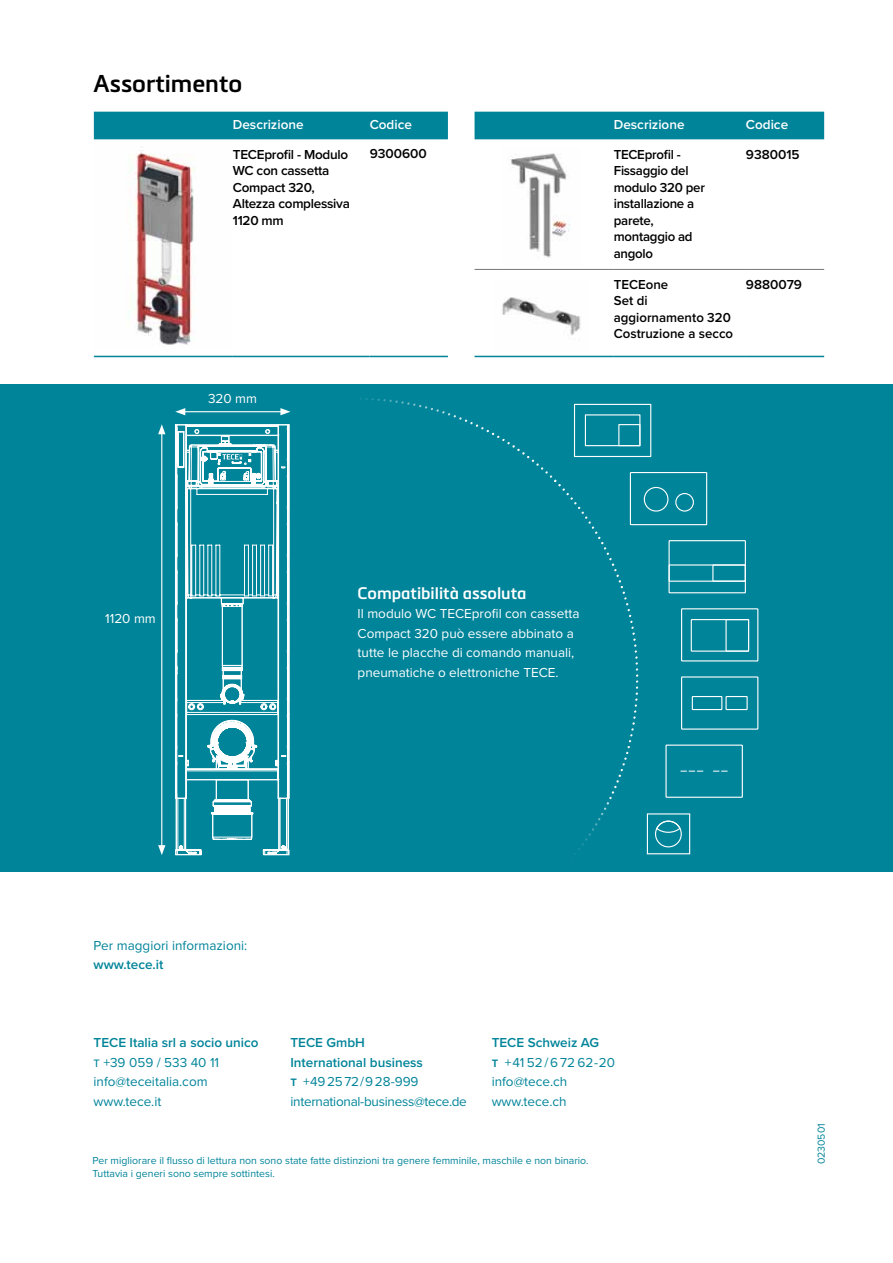
<style>
.page{position:relative;width:893px;height:1263px;background:#fff}
.page>*{position:absolute;margin:0;border:0;box-sizing:border-box;transform-origin:0 0}
.t1{font:600 24px "Metronic Pro";color:#000}
.t2{font:600 16.5px "Metronic Pro";color:#fff}
.t3{font:600 13.5px/16.5px "Proxima Nova";letter-spacing:-.02em;color:#000}
.t4{font:13.5px/19.5px "Proxima Nova";color:#fff}
.t5{font:13.5px/19.5px "Proxima Nova";color:#008499}
.t6{font:13.5px/19.5px "Proxima Nova";letter-spacing:-.02em;color:#008499}
.t7{font:600 13.5px/16.5px "Proxima Nova";color:#000}
.t8{font:600 13.5px "Proxima Nova";color:#008499}
.t9{font:600 13.5px "Proxima Nova";color:#fff}
.t10{font:10.5px/12.6px "Proxima Nova";color:#008499}
.s1{font-weight:600}
</style>
<div class="page">
<hr style="left:892px;top:0;width:1px;height:1263px;background:#cbcbcd">
<div style="left:0;top:384px;width:893px;height:488px;background:#008499"></div>
<div style="left:630px;top:472px;width:77px;height:53px;border:1px solid #fff"></div>
<div style="left:675px;top:493px;width:19px;height:19px;border:1px solid #fff;border-radius:50%"></div>
<div style="left:681px;top:608px;width:77px;height:53px;border:1px solid #fff"></div>
<div style="left:691px;top:619px;width:58px;height:33px;border:1px solid #fff"></div>
<div style="left:725px;top:619px;width:24px;height:33px;border:1px solid #fff"></div>
<div style="left:668px;top:540px;width:78px;height:53px;border:1px solid #fff"></div>
<div style="left:668px;top:564px;width:78px;height:18px;border:1px solid #fff"></div>
<div style="left:712px;top:564px;width:34px;height:18px;border:1px solid #fff"></div>
<div style="left:681px;top:676px;width:77px;height:54px;border:1px solid #fff"></div>
<div style="left:692px;top:696px;width:30px;height:14px;border:1px solid #fff"></div>
<div style="left:725px;top:696px;width:23px;height:14px;border:1px solid #fff"></div>
<div style="left:665px;top:744px;width:78px;height:54px;border:1px solid #fff"></div>
<hr style="left:680px;top:771px;width:48px;height:1px;background:#fff">
<div style="left:647px;top:813px;width:43px;height:41px;border:1px solid #fff"></div>
<div style="left:655px;top:821px;width:27px;height:26px;border:1px solid #fff;border-radius:50%"></div>
<svg style="left:158px;top:398px;width:523px;height:458px"></svg>
<img style="left:94px;top:139px;width:137px;height:206px">
<img style="left:509px;top:153px;width:61px;height:105px">
<img style="left:502px;top:297px;width:79px;height:38px">
<div style="left:94px;top:112px;width:354px;height:27px;background:#008499"></div>
<hr style="left:94px;top:356px;width:139px;height:1px;background:#008499">
<hr style="left:233px;top:356px;width:137px;height:1px;background:#008499">
<hr style="left:370px;top:356px;width:78px;height:1px;background:#008499">
<div style="left:475px;top:112px;width:349px;height:27px;background:#008499"></div>
<hr style="left:475px;top:356px;width:139px;height:1px;background:#008499">
<hr style="left:614px;top:356px;width:132px;height:1px;background:#008499">
<hr style="left:746px;top:356px;width:78px;height:1px;background:#008499">
<hr style="left:475px;top:269px;width:139px;height:1px;background:#737977">
<hr style="left:614px;top:269px;width:132px;height:1px;background:#737977">
<hr style="left:746px;top:269px;width:78px;height:1px;background:#737977">
<h1 class="t1" style="left:94px;top:68px;width:150px">Assortimento</h1>
<p class="t9" style="left:233px;top:115px;width:72px">Descrizione</p>
<p class="t9" style="left:370px;top:115px;width:44px">Codice</p>
<p class="t3" style="left:233px;top:145px;width:119px">TECEprofil - Modulo<br>WC con cassetta<br>Compact 320,<br>Altezza complessiva<br>1120 mm</p>
<p class="t7" style="left:370px;top:145px;width:59px">9300600</p>
<p class="t4" style="left:208px;top:388px;width:51px">320 mm</p>
<p class="t9" style="left:614px;top:115px;width:72px">Descrizione</p>
<p class="t9" style="left:746px;top:115px;width:44px">Codice</p>
<p class="t3" style="left:614px;top:145px;width:93px">TECEprofil -<br>Fissaggio del modulo 320 per installazione a parete, montaggio ad angolo</p>
<p class="t7" style="left:746px;top:145px;width:55px">9380015</p>
<p class="t7" style="left:614px;top:275px;width:121px">TECEone<br>Set di aggiornamento 320<br>Costruzione a secco</p>
<p class="t7" style="left:746px;top:275px;width:58px">9880079</p>
<p class="t4" style="left:105px;top:608px;width:52px">1120 mm</p>
<h2 class="t2" style="left:358px;top:583px;width:170px">Compatibilità assoluta</h2>
<p class="t4" style="left:358px;top:604px;width:223px">Il modulo WC TECEprofil con cassetta Compact 320 può essere abbinato a tutte le placche di comando manuali, pneumatiche o elettroniche TECE.</p>
<p class="t5" style="left:94px;top:935px;width:155px">Per maggiori informazioni:</p>
<p class="t8" style="left:94px;top:955px;width:71px">www.tece.it</p>
<p class="t8" style="left:94px;top:1033px;width:167px">TECE Italia srl a socio unico</p>
<p class="t5" style="left:94px;top:1052px;width:127px">t +39 059 / 533 40 11 info@teceitalia.com www.tece.it</p>
<p class="t6" style="left:290px;top:1033px;width:178px"><span class="s1">TECE GmbH<br>International business<br>T</span> + 49 25 72 / 9 28 - 999 international-business@tece.de</p>
<p class="t5" style="left:492px;top:1032px;width:125px"><span class="s1">TECE Schweiz AG<br>T</span> + 41 52 / 6 72 62 - 20 info@tece.ch www.tece.ch</p>
<p class="t10" style="left:93px;top:1154px;width:498px">Per migliorare il flusso di lettura non sono state fatte distinzioni tra genere femminile, maschile e non binario.<br>Tuttavia i generi sono sempre sottintesi.</p>
<p class="t10" style="left:815px;top:1164px;width:43px;rotate:-90deg">0230501</p>
</div>
